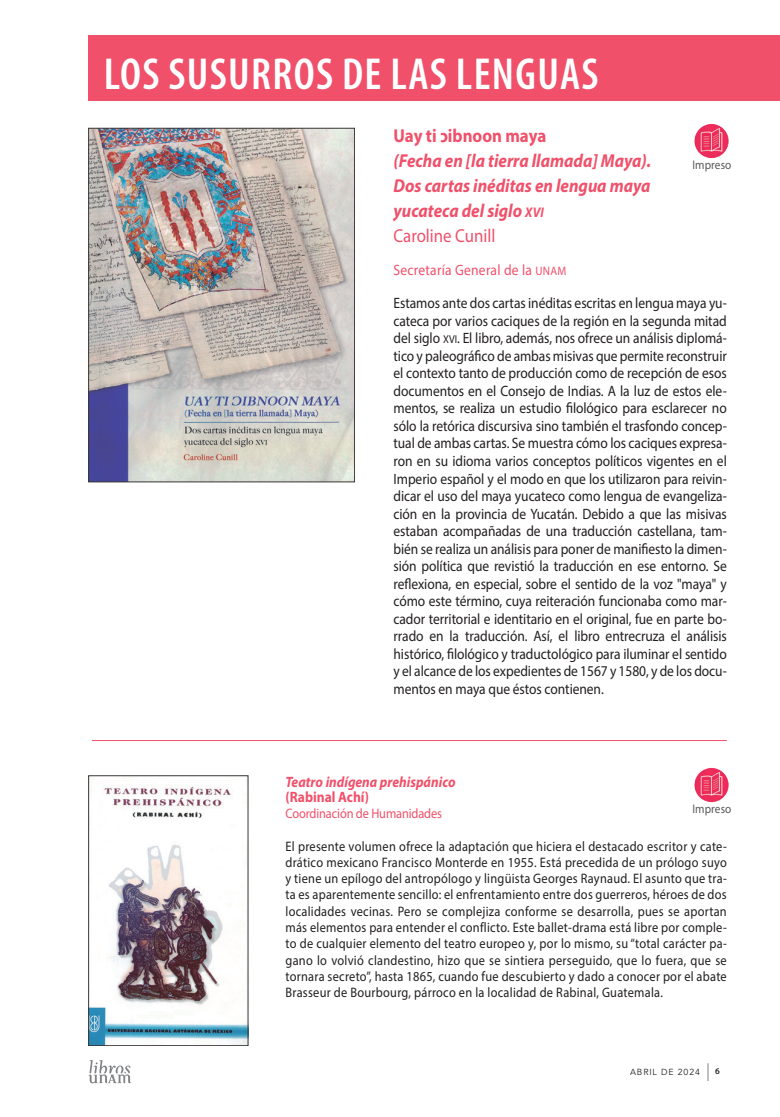
<style>
.page{position:relative;width:780px;height:1117px;background:#fff}
.page>*{position:absolute;margin:0;border:0;box-sizing:border-box;transform-origin:0 0}
.Sección{font:600 condensed 45px "Myriad Pro";letter-spacing:.03em;color:#fff}
._1_Títulos_de_libros{font:italic 700 18.75px "Myriad Pro";color:#f0506a;scale:.9 1}
._1_Títulos_de_libros-2{font:700 18.75px "Myriad Pro";color:#f0506a;scale:.9 1}
._1_Títulos_de_libros-3{font:18.75px "Myriad Pro";color:#f0506a;scale:.9 1}
._1_Texto_interior_de{font:15px/17.5px "Myriad Pro";letter-spacing:-.005em;color:#231f20;text-align:justify;scale:.9 1}
._2_Título_libro_secu{font:italic 700 15px "Myriad Pro";color:#f0506a;scale:.9 1}
._1_Dependencia_libro{font:15px "Myriad Pro";letter-spacing:.02em;color:#f0506a;scale:.9 1}
._2_Título_libro_secu-2{font:700 15px "Myriad Pro";color:#f0506a;scale:.9 1}
._2_Texto_interior_se{font:13.75px/16.2px "Myriad Pro";letter-spacing:.02em;color:#231f20;text-align:justify;scale:.9 1}
._2_Dependencia_libro{font:13.75px "Myriad Pro";letter-spacing:-.01em;color:#f0506a;scale:.9 1}
.texto_int{font:12.5px "Myriad Pro";letter-spacing:.01em;color:#57585a;scale:.9 1}
.t1{font:8.75px "Avenir LT Std";letter-spacing:.1em;color:#231f20}
.t2{font:600 8.75px "Myriad Pro";color:#231f20}
.s1{font-size:14px}
.s2{font-size:12.25px}
.s3{font-size:11.38px}
</style>
<div class="page">
<svg style="left:89px;top:1060px;width:42px;height:23px"></svg>
<svg style="left:707px;top:1063px;width:1px;height:17px"></svg>
<img style="left:90px;top:777px;width:156px;height:266px">
<div style="left:88px;top:775px;width:160px;height:270px;border:1px solid #231f20"></div>
<div style="left:89px;top:35px;width:691px;height:66px;background:#f0506a"></div>
<hr style="left:92px;top:740px;width:634px;height:1px;background:#f0506a">
<img style="left:694px;top:767px;width:35px;height:36px">
<img style="left:694px;top:123px;width:35px;height:36px">
<img style="left:90px;top:130px;width:263px;height:350px">
<div style="left:88px;top:128px;width:267px;height:354px;border:1px solid #231f20"></div>
<p class="Sección" style="left:104px;top:49px;width:496px">LOS SUSURROS DE LAS LENGUAS</p>
<p class="_1_Títulos_de_libros-2" style="left:393px;top:123px;width:171px">Uay ti ibnoon maya</p>
<p class="_1_Títulos_de_libros" style="left:393px;top:148px;width:288px">(Fecha en [la tierra llamada] Maya).</p>
<p class="_1_Títulos_de_libros" style="left:393px;top:173px;width:287px">Dos cartas inéditas en lengua maya</p>
<p class="_1_Títulos_de_libros" style="left:393px;top:198px;width:168px">yucateca del siglo <span class="s1">xvi</span></p>
<p class="_1_Títulos_de_libros-3" style="left:393px;top:224px;width:115px">Caroline Cunill</p>
<p class="_1_Dependencia_libro" style="left:393px;top:260px;width:193px">Secretaría General de la <span class="s2">UNAM</span></p>
<p class="_1_Texto_interior_de" style="left:393px;top:294px;width:372px">Estamos ante dos cartas inéditas escritas en lengua maya yu&shy;cateca por varios caciques de la región en la segunda mitad del siglo <span class="s3">XVI</span>. El libro, además, nos ofrece un análisis diplomá&shy;tico y paleográfico de ambas misivas que permite reconstruir el contexto tanto de producción como de recepción de esos documentos en el Consejo de Indias. A la luz de estos ele&shy;mentos, se realiza un estudio filológico para esclarecer no sólo la retórica discursiva sino también el trasfondo concep&shy;tual de ambas cartas. Se muestra cómo los caciques expresa&shy;ron en su idioma varios conceptos políticos vigentes en el Imperio español y el modo en que los utilizaron para reivin&shy;dicar el uso del maya yucateco como lengua de evangeliza&shy;ción en la provincia de Yucatán. Debido a que las misivas estaban acompañadas de una traducción castellana, tam&shy;bién se realiza un análisis para poner de manifiesto la dimen&shy;sión política que revistió la traducción en ese entorno. Se reflexiona, en especial, sobre el sentido de la voz "maya" y cómo este término, cuya reiteración funcionaba como mar&shy;cador territorial e identitario en el original, fue en parte bo&shy;rrado en la traducción. Así, el libro entrecruza el análisis histórico, filológico y traductológico para iluminar el sentido y el alcance de los expedientes de 1567 y 1580, y de los docu&shy;mentos en maya que éstos contienen.</p>
<p class="_1_Títulos_de_libros-2" style="left:448px;top:151px;width:10px;rotate:-180deg">c</p>
<p class="texto_int" style="left:692px;top:157px;width:45px">Impreso</p>
<p class="_2_Título_libro_secu" style="left:285px;top:771px;width:190px">Teatro indígena prehispánico</p>
<p class="_2_Título_libro_secu-2" style="left:285px;top:786px;width:94px">(Rabinal Achí)</p>
<p class="_2_Dependencia_libro" style="left:285px;top:804px;width:175px">Coordinación de Humanidades</p>
<p class="_2_Texto_interior_se" style="left:285px;top:837px;width:492px">El presente volumen ofrece la adaptación que hiciera el destacado escritor y cate&shy;drático mexicano Francisco Monterde en 1955. Está precedida de un prólogo suyo y tiene un epílogo del antropólogo y lingüista Georges Raynaud. El asunto que tra&shy;ta es aparentemente sencillo: el enfrentamiento entre dos guerreros, héroes de dos localidades vecinas. Pero se complejiza conforme se desarrolla, pues se aportan más elementos para entender el conflicto. Este ballet-drama está libre por comple&shy;to de cualquier elemento del teatro europeo y, por lo mismo, su “total carácter pa&shy;gano lo volvió clandestino, hizo que se sintiera perseguido, que lo fuera, que se tornara secreto”, hasta 1865, cuando fue descubierto y dado a conocer por el abate Brasseur de Bourbourg, párroco en la localidad de Rabinal, Guatemala.</p>
<p class="texto_int" style="left:692px;top:801px;width:45px">Impreso</p>
<p class="t1" style="left:630px;top:1066px;width:71px">ABRIL DE 2024</p>
<p class="t2" style="left:715px;top:1065px;width:6px">6</p>
</div>
